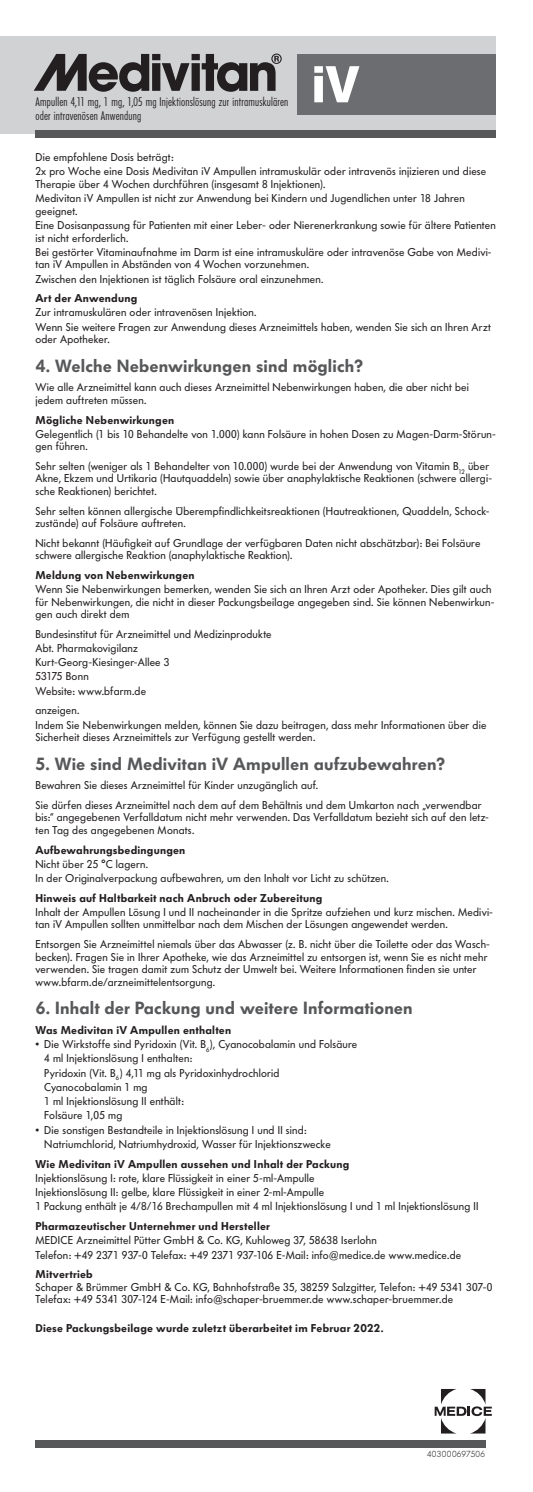
<style>
.page{position:relative;width:533px;height:1492px;background:#fff}
.page>*{position:absolute;margin:0;border:0;box-sizing:border-box;transform-origin:0 0}
.t1{font:600 17.5px "Futura BQ";letter-spacing:.01em;color:#57585a}
.t2{font:300 12.5px/13.1px "Futura Condensed BQ";letter-spacing:.01em;color:#231f20}
.t3{font:11.25px/14.2px "Futura BQ";letter-spacing:.02em;color:#231f20}
.t4{font:600 11.25px "Futura BQ";letter-spacing:.02em;color:#231f20}
.t5{font:300 8.75px "Futura BQ";letter-spacing:.045em;color:#231f20}
</style>
<div class="page">
<div style="left:35px;top:1440px;width:450px;height:7px;background:#57585a"></div>
<svg style="left:435px;top:1389px;width:57px;height:44px"></svg>
<div style="left:0;top:37px;width:496px;height:97px;background:#d1d2d4"></div>
<svg style="left:34px;top:54px;width:248px;height:38px"></svg>
<div style="left:35px;top:130px;width:461px;height:8px;background:#57585a"></div>
<svg style="left:297px;top:54px;width:199px;height:61px;background:#76777a"></svg>
<p class="t2" style="left:35px;top:96px;width:254px">Ampullen 4,11 mg, 1 mg, 1,05 mg Injektionslösung zur intramuskulären oder intravenösen Anwendung</p>
<p class="t3" style="left:35px;top:150px;width:452px">Die empfohlene Dosis beträgt:<br>2x pro Woche eine Dosis Medivitan iV Ampullen intramuskulär oder intravenös injizieren und diese</p>
<p class="t3" style="left:35px;top:177px;width:431px">Therapie über 4 Wochen durchführen (insgesamt 8 Injektionen).<br>Medivitan iV Ampullen ist nicht zur Anwendung bei Kindern und Jugendlichen unter 18 Jahren</p>
<p class="t3" style="left:35px;top:204px;width:462px">geeignet.<br>Eine Dosisanpassung für Patienten mit einer Leber- oder Nierenerkrankung sowie für ältere Patienten</p>
<p class="t3" style="left:35px;top:230px;width:458px">ist nicht erforderlich.<br>Bei gestörter Vitaminaufnahme im Darm ist eine intramuskuläre oder intravenöse Gabe von Medivi-</p>
<p class="t3" style="left:35px;top:257px;width:290px">tan iV Ampullen in Abständen von 4 Wochen vorzunehmen.<br>Zwischen den Injektionen ist täglich Folsäure oral einzunehmen.</p>
<p class="t4" style="left:35px;top:292px;width:103px">Art der Anwendung</p>
<p class="t3" style="left:35px;top:305px;width:457px">Zur intramuskulären oder intravenösen Injektion.<br>Wenn Sie weitere Fragen zur Anwendung dieses Arzneimittels haben, wenden Sie sich an Ihren Arzt</p>
<p class="t3" style="left:35px;top:332px;width:76px">oder Apotheker.</p>
<h1 class="t1" style="left:35px;top:355px;width:329px">4. Welche Nebenwirkungen sind möglich?</h1>
<p class="t3" style="left:35px;top:381px;width:435px;line-height:12.5px">Wie alle Arzneimittel kann auch dieses Arzneimittel Nebenwirkungen haben, die aber nicht bei jedem auftreten müssen.</p>
<p class="t4" style="left:35px;top:413px;width:140px">Mögliche Nebenwirkungen</p>
<p class="t3" style="left:35px;top:428px;width:462px;line-height:12.5px">Gelegentlich (1 bis 10 Behandelte von 1.000) kann Folsäure in hohen Dosen zu Magen-Darm-Störun&shy;gen führen.</p>
<p class="t3" style="left:35px;top:460px;width:458px;line-height:12.5px">Sehr selten (weniger als 1 Behandelter von 10.000) wurde bei der Anwendung von Vitamin B<sub>12</sub> über<br>Akne, Ekzem und Urtikaria (Hautquaddeln) sowie über anaphylaktische Reaktionen (schwere allergi&shy;sche Reaktionen) berichtet.</p>
<p class="t3" style="left:35px;top:504px;width:456px;line-height:12.5px">Sehr selten können allergische Überempfindlichkeitsreaktionen (Hautreaktionen, Quaddeln, Schock&shy;zustände) auf Folsäure auftreten.</p>
<p class="t3" style="left:35px;top:536px;width:447px;line-height:12.5px">Nicht bekannt (Häufigkeit auf Grundlage der verfügbaren Daten nicht abschätzbar): Bei Folsäure schwere allergische Reaktion (anaphylaktische Reaktion).</p>
<p class="t4" style="left:35px;top:568px;width:161px">Meldung von Nebenwirkungen</p>
<p class="t3" style="left:35px;top:583px;width:461px;line-height:12.5px">Wenn Sie Nebenwirkungen bemerken, wenden Sie sich an Ihren Arzt oder Apotheker. Dies gilt auch für Nebenwirkungen, die nicht in dieser Packungsbeilage angegeben sind. Sie können Nebenwirkun&shy;gen auch direkt dem</p>
<p class="t3" style="left:35px;top:626px;width:238px">Bundesinstitut für Arzneimittel und Medizinprodukte<br>Abt. Pharmakovigilanz<br>Kurt-Georg-Kiesinger-Allee 3<br>53175 Bonn<br>Website: www.bfarm.de</p>
<p class="t3" style="left:35px;top:703px;width:452px">anzeigen.<br>Indem Sie Nebenwirkungen melden, können Sie dazu beitragen, dass mehr Informationen über die</p>
<p class="t3" style="left:35px;top:730px;width:281px">Sicherheit dieses Arzneimittels zur Verfügung gestellt werden.</p>
<h1 class="t1" style="left:35px;top:753px;width:411px">5. Wie sind Medivitan iV Ampullen aufzubewahren?</h1>
<p class="t3" style="left:35px;top:775px;width:448px;line-height:19.6px">Bewahren Sie dieses Arzneimittel für Kinder unzugänglich auf.<br>Sie dürfen dieses Arzneimittel nach dem auf dem Behältnis und dem Umkarton nach „verwendbar</p>
<p class="t3" style="left:35px;top:811px;width:455px;line-height:12.5px">bis:“ angegebenen Verfalldatum nicht mehr verwenden. Das Verfalldatum bezieht sich auf den letz&shy;ten Tag des angegebenen Monats.</p>
<p class="t4" style="left:35px;top:842px;width:151px">Aufbewahrungsbedingungen</p>
<p class="t3" style="left:35px;top:856px;width:355px">Nicht über 25 °C lagern.<br>In der Originalverpackung aufbewahren, um den Inhalt vor Licht zu schützen.</p>
<p class="t4" style="left:35px;top:891px;width:288px">Hinweis auf Haltbarkeit nach Anbruch oder Zubereitung</p>
<p class="t3" style="left:35px;top:905px;width:459px;line-height:12.5px">Inhalt der Ampullen Lösung I und II nacheinander in die Spritze aufziehen und kurz mischen. Medivi&shy;tan iV Ampullen sollten unmittelbar nach dem Mischen der Lösungen angewendet werden.</p>
<p class="t3" style="left:35px;top:937px;width:456px;line-height:12.5px">Entsorgen Sie Arzneimittel niemals über das Abwasser (z. B. nicht über die Toilette oder das Wasch&shy;becken). Fragen Sie in Ihrer Apotheke, wie das Arzneimittel zu entsorgen ist, wenn Sie es nicht mehr verwenden. Sie tragen damit zum Schutz der Umwelt bei. Weitere Informationen finden sie unter www.bfarm.de/arzneimittelentsorgung.</p>
<h1 class="t1" style="left:35px;top:997px;width:379px">6. Inhalt der Packung und weitere Informationen</h1>
<p class="t4" style="left:35px;top:1023px;width:197px">Was Medivitan iV Ampullen enthalten</p>
<p class="t3" style="left:44px;top:1036px;width:315px;text-indent:-9px">• Die Wirkstoffe sind Pyridoxin (Vit. B<sub>6</sub>), Cyanocobalamin und Folsäure 4 ml Injektionslösung I enthalten:<br>Pyridoxin (Vit. B<sub>6</sub>) 4,11 mg als Pyridoxinhydrochlorid Cyanocobalamin 1 mg<br>1 ml Injektionslösung II enthält:<br>Folsäure 1,05 mg</p>
<p class="t3" style="left:44px;top:1122px;width:288px;text-indent:-9px">• Die sonstigen Bestandteile in Injektionslösung I und II sind:<br>Natriumchlorid, Natriumhydroxid, Wasser für Injektionszwecke</p>
<p class="t4" style="left:35px;top:1156px;width:315px">Wie Medivitan iV Ampullen aussehen und Inhalt der Packung</p>
<p class="t3" style="left:35px;top:1170px;width:444px">Injektionslösung I: rote, klare Flüssigkeit in einer 5-ml-Ampulle<br>Injektionslösung II: gelbe, klare Flüssigkeit in einer 2-ml-Ampulle<br>1 Packung enthält je 4/8/16 Brechampullen mit 4 ml Injektionslösung I und 1 ml Injektionslösung II</p>
<p class="t4" style="left:35px;top:1219px;width:236px">Pharmazeutischer Unternehmer und Hersteller</p>
<p class="t3" style="left:35px;top:1233px;width:427px">MEDICE Arzneimittel Pütter GmbH &amp; Co. KG, Kuhloweg 37, 58638 Iserlohn<br>Telefon: +49 2371 937-0 Telefax: +49 2371 937-106 E-Mail: info@medice.de www.medice.de</p>
<p class="t4" style="left:35px;top:1267px;width:59px">Mitvertrieb</p>
<p class="t3" style="left:35px;top:1280px;width:458px;line-height:12.5px">Schaper &amp; Brümmer GmbH &amp; Co. KG, Bahnhofstraße 35, 38259 Salzgitter, Telefon: +49 5341 307-0<br>Telefax: +49 5341 307-124 E-Mail: info@schaper-bruemmer.de www.schaper-bruemmer.de</p>
<p class="t4" style="left:35px;top:1320px;width:350px">Diese Packungsbeilage wurde zuletzt überarbeitet im Februar 2022.</p>
<p class="t5" style="left:427px;top:1448px;width:60px">403000697506</p>
</div>
